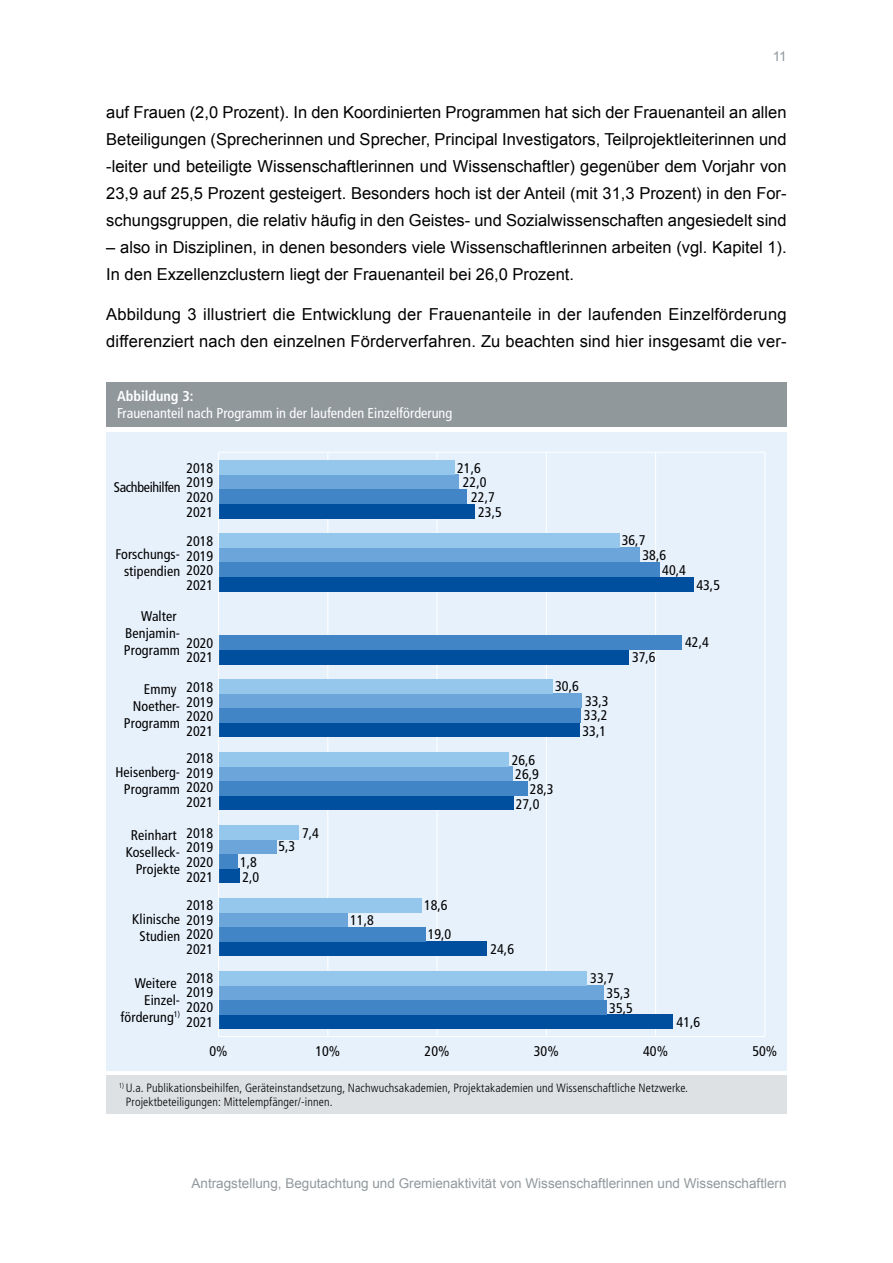
<style>
.page{position:relative;width:893px;height:1263px;background:#fff}
.page>*{position:absolute;margin:0;border:0;box-sizing:border-box;transform-origin:0 0}
.t1{font:16.5px/27px "Arial";color:#000}
.t2{font:condensed 14.25px "Frutiger LT Std";color:#fff}
.t3{font:700 condensed 14.25px "Frutiger LT Std";color:#fff}
.t4{font:condensed 14.1px/14.7px "Frutiger LT Std";color:#000}
.t5{font:condensed 14.1px "Frutiger LT Std";letter-spacing:-.025em;color:#000}
.t6{font:13.5px "Arial";color:#91989c}
.t7{font:300 condensed 12px/13.5px "Frutiger LT Std";letter-spacing:.01em;color:#000}
</style>
<div class="page">
<div style="left:107px;top:382px;width:680px;height:44px;background:#91989c"></div>
<div style="left:106px;top:432px;width:680px;height:639px;background:#e7f1fc"></div>
<hr style="left:219px;top:1036px;width:546px;height:1px;background:#fff">
<hr style="left:327px;top:453px;width:1px;height:583px;background:#fff">
<hr style="left:437px;top:453px;width:1px;height:583px;background:#fff">
<hr style="left:546px;top:453px;width:1px;height:583px;background:#fff">
<hr style="left:655px;top:453px;width:1px;height:583px;background:#fff">
<hr style="left:764px;top:453px;width:1px;height:583px;background:#fff">
<div style="left:219px;top:504px;width:256px;height:14px;background:#004f9f"></div>
<div style="left:219px;top:577px;width:475px;height:14px;background:#004f9f"></div>
<div style="left:219px;top:650px;width:410px;height:14px;background:#004f9f"></div>
<div style="left:219px;top:723px;width:361px;height:14px;background:#004f9f"></div>
<div style="left:219px;top:796px;width:295px;height:14px;background:#004f9f"></div>
<div style="left:219px;top:869px;width:21px;height:14px;background:#004f9f"></div>
<div style="left:219px;top:941px;width:268px;height:15px;background:#004f9f"></div>
<div style="left:219px;top:1014px;width:454px;height:15px;background:#004f9f"></div>
<div style="left:219px;top:489px;width:248px;height:15px;background:#4185c6"></div>
<div style="left:219px;top:562px;width:441px;height:15px;background:#4185c6"></div>
<div style="left:219px;top:635px;width:463px;height:15px;background:#4185c6"></div>
<div style="left:219px;top:708px;width:362px;height:15px;background:#4185c6"></div>
<div style="left:219px;top:781px;width:309px;height:15px;background:#4185c6"></div>
<div style="left:219px;top:854px;width:19px;height:15px;background:#4185c6"></div>
<div style="left:219px;top:927px;width:207px;height:14px;background:#4185c6"></div>
<div style="left:219px;top:1000px;width:387px;height:14px;background:#4185c6"></div>
<div style="left:219px;top:475px;width:240px;height:14px;background:#6ca5da"></div>
<div style="left:219px;top:547px;width:421px;height:15px;background:#6ca5da"></div>
<div style="left:219px;top:693px;width:363px;height:15px;background:#6ca5da"></div>
<div style="left:219px;top:766px;width:293px;height:15px;background:#6ca5da"></div>
<div style="left:219px;top:839px;width:57px;height:15px;background:#6ca5da"></div>
<div style="left:219px;top:912px;width:128px;height:15px;background:#6ca5da"></div>
<div style="left:219px;top:985px;width:385px;height:15px;background:#6ca5da"></div>
<div style="left:219px;top:460px;width:236px;height:15px;background:#95c7ed"></div>
<div style="left:219px;top:533px;width:401px;height:14px;background:#95c7ed"></div>
<div style="left:219px;top:679px;width:334px;height:14px;background:#95c7ed"></div>
<div style="left:219px;top:752px;width:290px;height:14px;background:#95c7ed"></div>
<div style="left:219px;top:825px;width:80px;height:14px;background:#95c7ed"></div>
<div style="left:219px;top:898px;width:203px;height:14px;background:#95c7ed"></div>
<div style="left:219px;top:971px;width:368px;height:14px;background:#95c7ed"></div>
<hr style="left:219px;top:452px;width:547px;height:1px;background:#fff">
<hr style="left:218px;top:453px;width:1px;height:583px;background:#fff">
<div style="left:106px;top:1075px;width:680px;height:38px;background:#dee1e3"></div>
<p class="t6" style="left:773px;top:47px;width:16px">11</p>
<p class="t1" style="left:106px;top:99px;width:682px;text-align:justify">auf Frauen (2,0 Prozent). In den Koordinierten Programmen hat sich der Frauenanteil an allen Beteiligungen (Sprecherinnen und Sprecher, Principal Investigators, Teilprojektleiterinnen und -leiter und beteiligte Wissenschaftlerinnen und Wissenschaftler) gegenüber dem Vorjahr von 23,9 auf 25,5 Prozent gesteigert. Besonders hoch ist der Anteil (mit 31,3 Prozent) in den For&shy;schungsgruppen, die relativ häufig in den Geistes- und Sozialwissenschaften angesiedelt sind</p>
<p class="t1" style="left:106px;top:234px;width:682px">– also in Disziplinen, in denen besonders viele Wissenschaftlerinnen arbeiten (vgl. Kapitel 1).<br>In den Exzellenzclustern liegt der Frauenanteil bei 26,0 Prozent.</p>
<p class="t1" style="left:106px;top:301px;width:682px">Abbildung 3 illustriert die Entwicklung der Frauenanteile in der laufenden Einzelförderung differenziert nach den einzelnen Förderverfahren. Zu beachten sind hier insgesamt die ver-</p>
<p class="t3" style="left:117px;top:388px;width:78px">Abbildung 3:</p>
<p class="t2" style="left:117px;top:404px;width:337px">Frauenanteil nach Programm in der laufenden Einzelförderung</p>
<p class="t4" style="left:186px;top:460px;width:28px;text-align:justify">2018<br>2019<br>2020<br>2021</p>
<p class="t4" style="left:186px;top:534px;width:28px">2018<br>2019</p>
<p class="t4" style="left:186px;top:578px;width:28px">2021</p>
<p class="t5" style="left:114px;top:479px;width:68px">Sachbeihilfen</p>
<p class="t4" style="left:124px;top:546px;width:91px;line-height:16.8px;text-indent:-8px">Forschungs&shy;stipendien 2020</p>
<p class="t4" style="left:457px;top:460px;width:25px">21,6</p>
<p class="t4" style="left:463px;top:475px;width:25px">22,0</p>
<p class="t4" style="left:471px;top:490px;width:25px">22,7</p>
<p class="t4" style="left:478px;top:504px;width:25px">23,5</p>
<p class="t4" style="left:622px;top:533px;width:25px">36,7</p>
<p class="t4" style="left:642px;top:547px;width:25px">38,6</p>
<p class="t4" style="left:662px;top:563px;width:25px">40,4</p>
<p class="t4" style="left:696px;top:578px;width:25px">43,5</p>
<p class="t4" style="left:124px;top:608px;width:58px;line-height:16.8px;text-indent:17px">Walter<br>Benjamin-<br>Programm</p>
<p class="t4" style="left:186px;top:635px;width:28px">2020<br>2021</p>
<p class="t4" style="left:186px;top:680px;width:28px;text-align:justify">2018<br>2019<br>2020<br>2021</p>
<p class="t4" style="left:186px;top:751px;width:28px">2018</p>
<p class="t4" style="left:186px;top:787px;width:28px;line-height:30.6px">2021<br>2018</p>
<p class="t4" style="left:186px;top:840px;width:28px;text-align:justify">2019<br>2020<br>2021</p>
<p class="t4" style="left:186px;top:898px;width:28px">2018</p>
<p class="t4" style="left:186px;top:935px;width:28px;line-height:28.7px">2021<br>2018</p>
<p class="t4" style="left:186px;top:985px;width:28px;text-align:justify">2019<br>2020<br>2021</p>
<p class="t4" style="left:124px;top:681px;width:58px;line-height:16.8px;text-align:right">Emmy<br>Noether-<br>Programm</p>
<p class="t4" style="left:115px;top:763px;width:99px;line-height:16.8px;text-align:right">Heisenberg- 2019<br>Programm 2020</p>
<p class="t4" style="left:126px;top:827px;width:56px;line-height:16.8px;text-align:right">Reinhart<br>Koselleck-<br>Projekte</p>
<p class="t4" style="left:132px;top:910px;width:83px;line-height:16.8px;text-align:center">Klinische 2019<br>Studien 2020</p>
<p class="t4" style="left:121px;top:975px;width:61px;line-height:16.8px;text-align:right">Weitere<br>Einzel&shy;förderung<sup>1)</sup></p>
<p class="t4" style="left:240px;top:855px;width:21px">1,8<br>2,0</p>
<p class="t4" style="left:278px;top:839px;width:18px">5,3</p>
<p class="t4" style="left:302px;top:825px;width:18px">7,4</p>
<p class="t4" style="left:350px;top:913px;width:25px">11,8</p>
<p class="t4" style="left:424px;top:898px;width:25px">18,6</p>
<p class="t4" style="left:428px;top:927px;width:25px">19,0</p>
<p class="t4" style="left:555px;top:679px;width:25px">30,6</p>
<p class="t4" style="left:530px;top:745px;width:25px;line-height:29.2px;text-indent:-18px">26,6<br>28,3</p>
<p class="t4" style="left:516px;top:796px;width:25px">27,0</p>
<p class="t4" style="left:515px;top:766px;width:25px">26,9</p>
<p class="t4" style="left:582px;top:693px;width:28px;line-height:15.1px;text-align:justify">33,3<br>33,2<br>33,1</p>
<p class="t4" style="left:632px;top:650px;width:25px">37,6</p>
<p class="t4" style="left:685px;top:635px;width:25px">42,4</p>
<p class="t4" style="left:490px;top:942px;width:25px">24,6</p>
<p class="t4" style="left:607px;top:970px;width:28px;line-height:15.1px;text-indent:-16px">33,7<br>35,3<br>35,5</p>
<p class="t4" style="left:677px;top:1015px;width:25px">41,6</p>
<p class="t4" style="left:209px;top:1043px;width:20px">0%</p>
<p class="t4" style="left:315px;top:1044px;width:26px">10%</p>
<p class="t4" style="left:425px;top:1044px;width:26px">20%</p>
<p class="t4" style="left:534px;top:1044px;width:26px">30%</p>
<p class="t4" style="left:643px;top:1044px;width:26px">40%</p>
<p class="t4" style="left:752px;top:1044px;width:26px">50%</p>
<p class="t7" style="left:126px;top:1081px;width:564px;text-indent:-7px"><sup>1)</sup> U.a. Publikationsbeihilfen, Geräteinstandsetzung, Nachwuchsakademien, Projektakademien und Wissenschaftliche Netzwerke.<br>Projektbeteiligungen: Mittelempfänger/-innen.</p>
<p class="t6" style="left:192px;top:1174px;width:597px">Antragstellung, Begutachtung und Gremienaktivität von Wissenschaftlerinnen und Wissenschaftlern</p>
</div>
